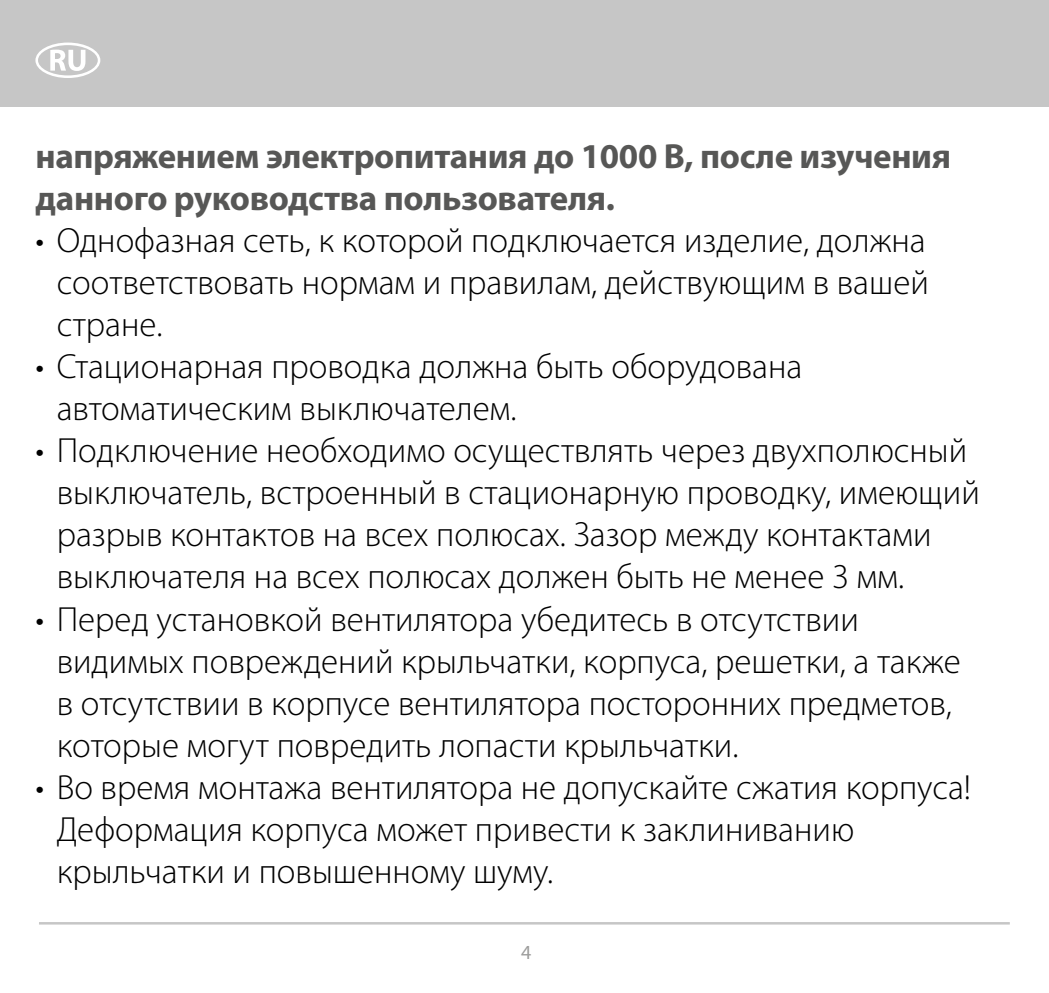
<style>
.page{position:relative;width:1049px;height:993px;background:#fff}
.page>*{position:absolute;margin:0;border:0;box-sizing:border-box;transform-origin:0 0}
.t1{font:300 35px/42px "Myriad Pro";color:#000}
.t2{font:700 35px/42px "Myriad Pro";letter-spacing:-.01em;color:#575756}
.t3{font:20px "Myriad Pro";color:#9d9d9c}
</style>
<div class="page">
<div style="left:0;top:0;width:1049px;height:106px;background:#c6c6c6"></div>
<svg style="left:35px;top:43px;width:65px;height:35px"></svg>
<hr style="left:39px;top:921px;width:971px;height:3px;background:#c6c6c6">
<p class="t2" style="left:35px;top:134px;width:917px">напряжением электропитания до 1000 В, после изучения данного руководства пользователя.</p>
<p class="t1" style="left:57px;top:220px;width:874px;text-align:justify;text-indent:-21px">• Однофазная сеть, к которой подключается изделие, должна соответствовать нормам и правилам, действующим в вашей стране.</p>
<p class="t1" style="left:57px;top:346px;width:747px;text-indent:-21px">• Стационарная проводка должна быть оборудована автоматическим выключателем.</p>
<p class="t1" style="left:57px;top:430px;width:924px;text-indent:-21px">• Подключение необходимо осуществлять через двухполюсный выключатель, встроенный в стационарную проводку, имеющий разрыв контактов на всех полюсах. Зазор между контактами выключателя на всех полюсах должен быть не менее 3 мм.</p>
<p class="t1" style="left:57px;top:598px;width:906px;text-indent:-21px">• Перед установкой вентилятора убедитесь в отсутствии видимых повреждений крыльчатки, корпуса, решетки, а также в отсутствии в корпусе вентилятора посторонних предметов, которые могут повредить лопасти крыльчатки.</p>
<p class="t1" style="left:57px;top:766px;width:916px;text-indent:-21px">• Во время монтажа вентилятора не допускайте сжатия корпуса!<br>Деформация корпуса может привести к заклиниванию крыльчатки и повышенному шуму.</p>
<p class="t3" style="left:521px;top:939px;width:12px">4</p>
</div>
